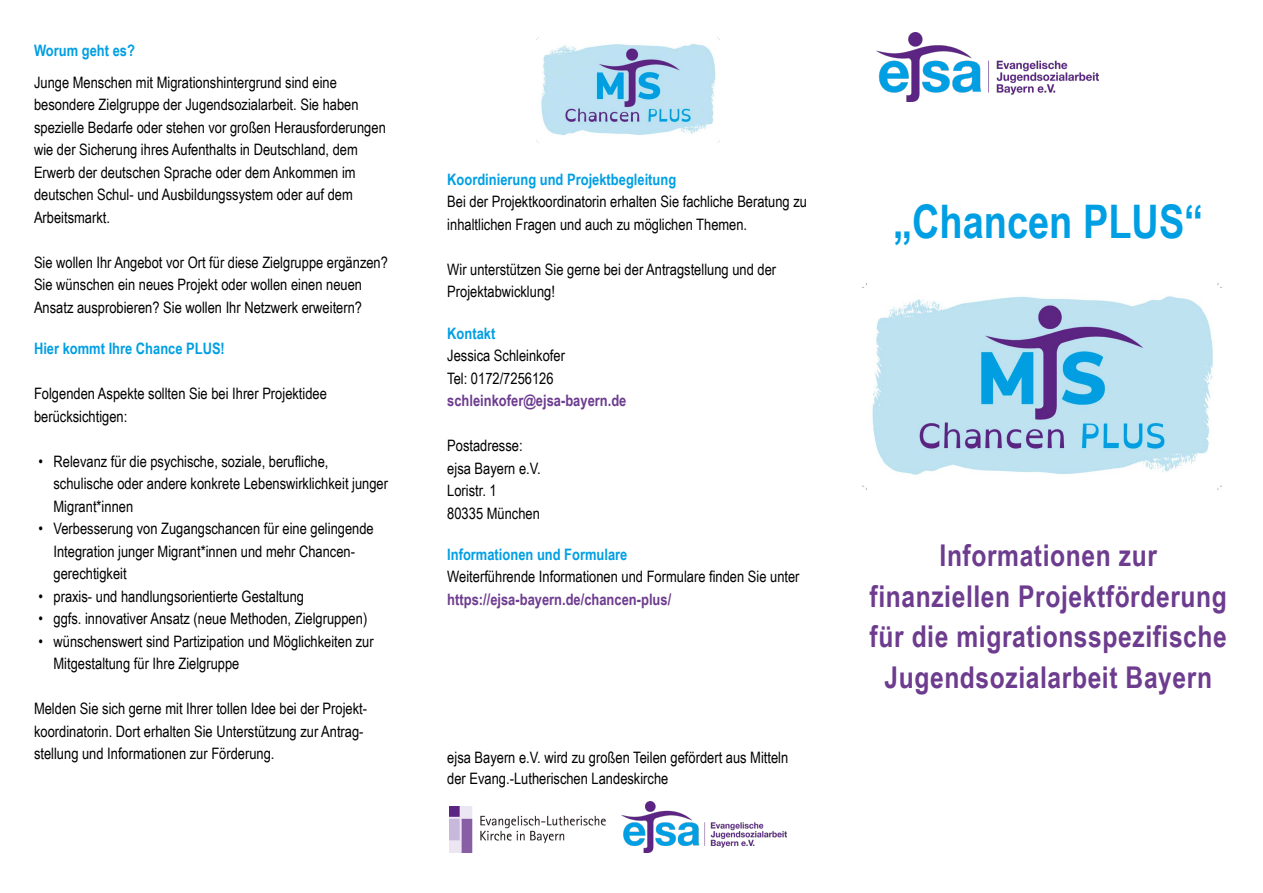
<style>
.page{position:relative;width:1263px;height:893px;background:#fff}
.page>*{position:absolute;margin:0;border:0;box-sizing:border-box;transform-origin:0 0}
.t1{font:700 46.35px "Arial Narrow";color:#009fe3}
.t2{font:700 30px/40.5px "Arial Narrow";letter-spacing:.02em;color:#6d3c8f;text-align:center}
.t3{font:15.75px/22.5px "Arial Narrow";color:#000}
.t4{font:700 15.75px "Arial Narrow";color:#009fe3}
.t5{font:700 15.75px "Arial Narrow";color:#6d3c8f}
</style>
<div class="page">
<img style="left:862px;top:283px;width:359px;height:206px">
<img style="left:536px;top:37px;width:184px;height:105px">
<img style="left:622px;top:802px;width:164px;height:51px">
<img style="left:450px;top:806px;width:156px;height:46px">
<img style="left:876px;top:33px;width:222px;height:68px">
<p class="t4" style="left:34px;top:39px;width:102px">Worum geht es?</p>
<p class="t3" style="left:34px;top:70px;width:353px">Junge Menschen mit Migrationshintergrund sind eine besondere Zielgruppe der Jugendsozialarbeit. Sie haben spezielle Bedarfe oder stehen vor großen Herausforderungen wie der Sicherung ihres Aufenthalts in Deutschland, dem Erwerb der deutschen Sprache oder dem Ankommen im deutschen Schul- und Ausbildungssystem oder auf dem Arbeitsmarkt.</p>
<p class="t3" style="left:34px;top:250px;width:355px">Sie wollen Ihr Angebot vor Ort für diese Zielgruppe ergänzen?<br>Sie wünschen ein neues Projekt oder wollen einen neuen<br>Ansatz ausprobieren? Sie wollen Ihr Netzwerk erweitern?</p>
<p class="t4" style="left:34px;top:337px;width:192px">Hier kommt Ihre Chance PLUS!</p>
<p class="t3" style="left:34px;top:382px;width:294px">Folgenden Aspekte sollten Sie bei Ihrer Projektidee berücksichtigen:</p>
<p class="t3" style="left:54px;top:449px;width:336px;text-indent:-15px">• Relevanz für die psychische, soziale, berufliche, schulische oder andere konkrete Lebenswirklichkeit junger<br>Migrant*innen</p>
<p class="t3" style="left:54px;top:517px;width:322px;text-indent:-15px">• Verbesserung von Zugangschancen für eine gelingende<br>Integration junger Migrant*innen und mehr Chancen&shy;gerechtigkeit</p>
<p class="t3" style="left:39px;top:584px;width:267px">• praxis- und handlungsorientierte Gestaltung</p>
<p class="t3" style="left:39px;top:607px;width:330px">• ggfs. innovativer Ansatz (neue Methoden, Zielgruppen)</p>
<p class="t3" style="left:54px;top:629px;width:322px;text-indent:-15px">• wünschenswert sind Partizipation und Möglichkeiten zur<br>Mitgestaltung für Ihre Zielgruppe</p>
<p class="t3" style="left:34px;top:697px;width:334px">Melden Sie sich gerne mit Ihrer tollen Idee bei der Projekt&shy;koordinatorin. Dort erhalten Sie Unterstützung zur Antrag&shy;stellung und Informationen zur Förderung.</p>
<p class="t4" style="left:447px;top:167px;width:230px">Koordinierung und Projektbegleitung</p>
<p class="t3" style="left:447px;top:190px;width:361px">Bei der Projektkoordinatorin erhalten Sie fachliche Beratung zu inhaltlichen Fragen und auch zu möglichen Themen.</p>
<p class="t3" style="left:447px;top:257px;width:330px">Wir unterstützen Sie gerne bei der Antragstellung und der<br>Projektabwicklung!</p>
<p class="t4" style="left:447px;top:321px;width:50px">Kontakt</p>
<p class="t3" style="left:447px;top:344px;width:119px">Jessica Schleinkofer<br>Tel: 0172/7256126</p>
<p class="t5" style="left:447px;top:389px;width:181px">schleinkofer@ejsa-bayern.de</p>
<p class="t3" style="left:447px;top:434px;width:95px">Postadresse: ejsa Bayern e.V.<br>Loristr. 1<br>80335 München</p>
<p class="t4" style="left:447px;top:542px;width:182px">Informationen und Formulare</p>
<p class="t3" style="left:447px;top:565px;width:354px">Weiterführende Informationen und Formulare finden Sie unter</p>
<p class="t5" style="left:447px;top:587px;width:225px">https://ejsa-bayern.de/chancen-plus/</p>
<p class="t3" style="left:447px;top:746px;width:343px;line-height:21px">ejsa Bayern e.V. wird zu großen Teilen gefördert aus Mitteln der Evang.-Lutherischen Landeskirche</p>
<h1 class="t1" style="left:893px;top:186px;width:312px">„Chancen PLUS“</h1>
<h2 class="t2" style="left:870px;top:534px;width:359px">Informationen zur finanziellen Projektförderung für die migrationsspezifische<br>Jugendsozialarbeit Bayern</h2>
</div>
